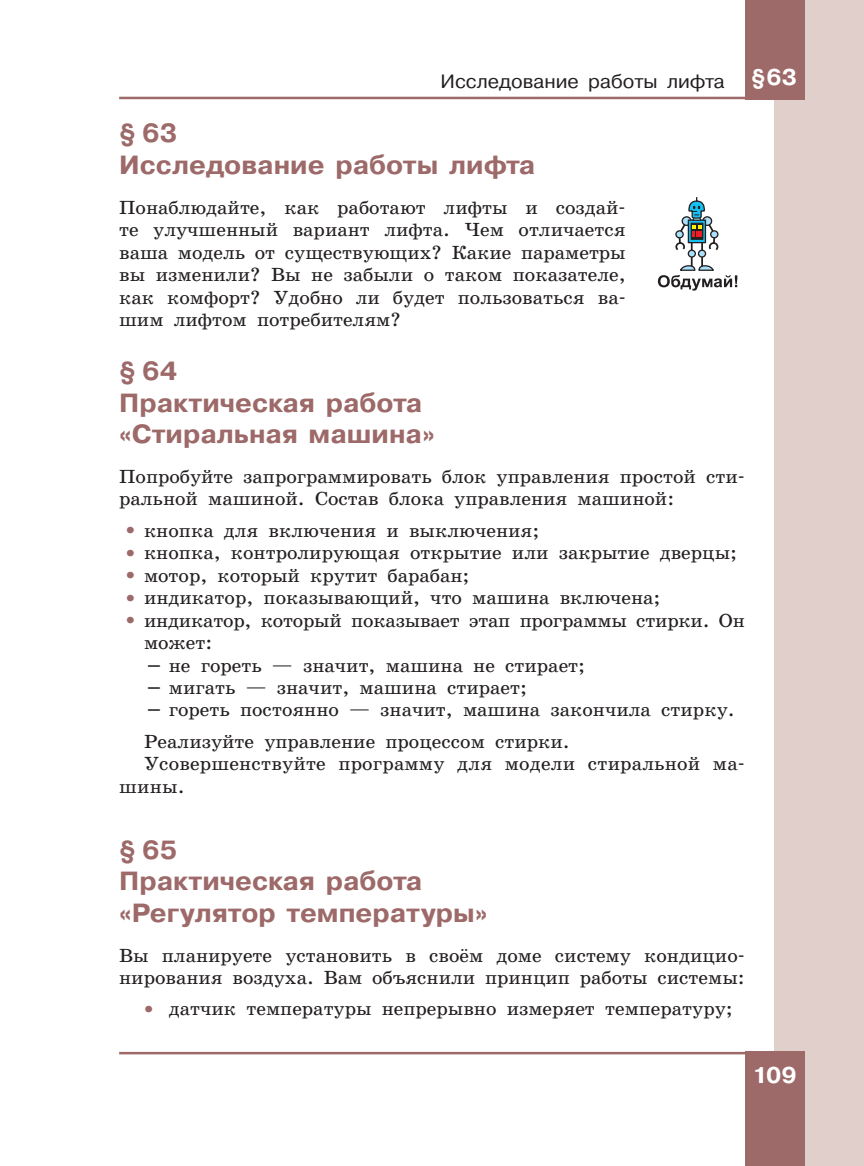
<style>
.page{position:relative;width:864px;height:1166px;background:#fff}
.page>*{position:absolute;margin:0;border:0;box-sizing:border-box;transform-origin:0 0}
.t1{font:700 26.25px/31.5px "Pragmatica C San Pin";color:#9d6969}
.t2{font:700 22.75px "Pragmatica C San Pin";color:#fff}
.t3{font:19.25px/22.4px "School Book C San Pin";color:#231f20}
.t4{font:19.25px "Pragmatica C San Pin";color:#231f20}
.s1{font-weight:700;font-size:22.75px;color:#fff}
.s2{font-weight:700;font-size:31.5px;color:#9d6969}
.s3{font-weight:700}
</style>
<div class="page">
<div style="left:774px;top:0;width:89px;height:1166px;background:#e0cfca"></div>
<div style="left:744px;top:1052px;width:60px;height:114px;background:#9d6969"></div>
<div style="left:744px;top:0;width:60px;height:99px;background:#9d6969"></div>
<hr style="left:119px;top:97px;width:685px;height:2px;background:#9d6969">
<hr style="left:119px;top:1052px;width:685px;height:2px;background:#9d6969">
<svg style="left:657px;top:197px;width:80px;height:94px"></svg>
<p class="t4" style="left:440px;top:71px;width:358px">Исследование работы лифта <span class="s1">§ 63</span></p>
<h1 class="t1" style="left:119px;top:118px;width:417px">§ 63<br>Исследование работы лифта</h1>
<p class="t3" style="left:119px;top:196px;width:508px;text-align:justify">Понаблюдайте, как работают лифты и создай&shy;те улучшенный вариант лифта. Чем отличается ваша модель от существующих? Какие параметры вы изменили? Вы не забыли о таком показателе, как комфорт? Удобно ли будет пользоваться ва&shy;шим лифтом потребителям?</p>
<h1 class="t1" style="left:119px;top:355px;width:317px">§ 64<br>Практическая работа «Стиральная машина»</h1>
<p class="t3" style="left:119px;top:465px;width:627px">Попробуйте запрограммировать блок управления простой сти&shy;ральной машиной. Состав блока управления машиной:</p>
<p class="t3" style="left:119px;top:519px;width:421px"><span class="s2">•</span>кнопка для включения и выключения;</p>
<p class="t3" style="left:119px;top:541px;width:619px"><span class="s2">•</span>кнопка, контролирующая открытие или закрытие дверцы;</p>
<p class="t3" style="left:119px;top:564px;width:352px"><span class="s2">•</span>мотор, который крутит барабан;</p>
<p class="t3" style="left:119px;top:586px;width:542px"><span class="s2">•</span>индикатор, показывающий, что машина включена;</p>
<p class="t3" style="left:144px;top:609px;width:602px;text-indent:-25px"><span class="s2">•</span>индикатор, который показывает этап программы стирки. Он может:</p>
<p class="t3" style="left:147px;top:654px;width:439px"><span class="s3">–</span> не гореть — значит, машина не стирает;</p>
<p class="t3" style="left:147px;top:676px;width:381px"><span class="s3">–</span> мигать — значит, машина стирает;</p>
<p class="t3" style="left:144px;top:694px;width:588px;line-height:31.3px"><span class="s3">–</span> гореть постоянно — значит, машина закончила стирку.<br>Реализуйте управление процессом стирки.</p>
<p class="t3" style="left:119px;top:753px;width:627px;text-indent:25px">Усовершенствуйте программу для модели стиральной ма&shy;шины.</p>
<h1 class="t1" style="left:119px;top:834px;width:369px">§ 65<br>Практическая работа «Регулятор температуры»</h1>
<p class="t3" style="left:119px;top:944px;width:627px">Вы планируете установить в своём доме систему кондицио&shy;нирования воздуха. Вам объяснили принцип работы системы:</p>
<p class="t3" style="left:137px;top:998px;width:596px"><span class="s2">•</span> датчик температуры непрерывно измеряет температуру;</p>
<p class="t2" style="left:752px;top:1062px;width:46px">109</p>
</div>
